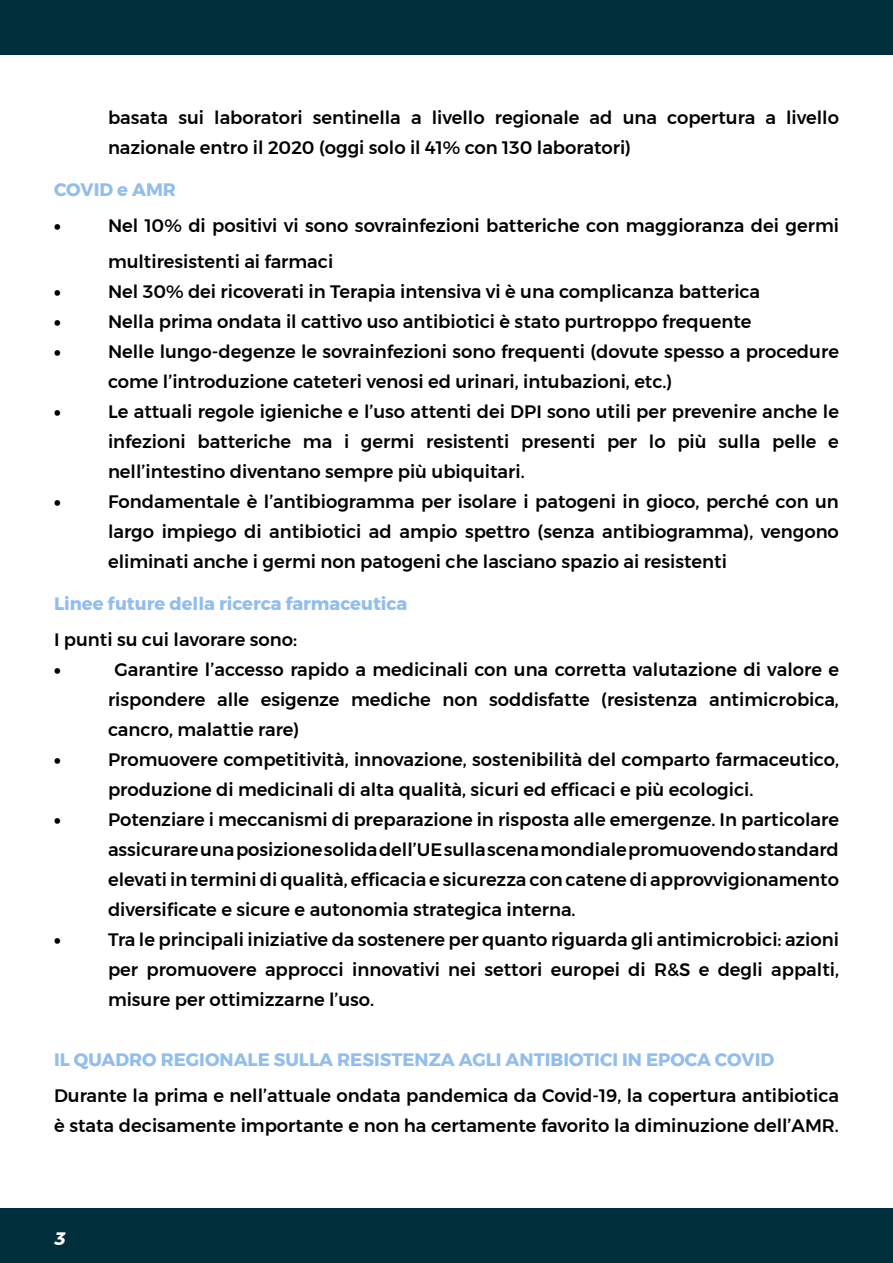
<style>
.page{position:relative;width:893px;height:1263px;background:#fff}
.page>*{position:absolute;margin:0;border:0;box-sizing:border-box;transform-origin:0 0}
.t1{font:500 18px/30px "Montserrat";color:#000}
.t2{font:700 18px "Montserrat";color:#92beed}
.t3{font:900 18px "Montserrat";color:#000}
.t4{font:italic 700 18px "Montserrat";color:#fff}
</style>
<div class="page">
<div style="left:0;top:1209px;width:893px;height:54px;background:#002e3b"></div>
<div style="left:0;top:0;width:893px;height:54px;background:#002e3b"></div>
<p class="t1" style="left:108px;top:102px;width:732px">basata sui laboratori sentinella a livello regionale ad una copertura a livello nazionale entro il 2020 (oggi solo il 41% con 130 laboratori)</p>
<p class="t2" style="left:54px;top:175px;width:123px">COVID e AMR</p>
<p class="t3" style="left:54px;top:211px;width:8px">•</p>
<p class="t1" style="left:108px;top:207px;width:732px;line-height:36px">Nel 10% di positivi vi sono sovrainfezioni batteriche con maggioranza dei germi multiresistenti ai farmaci</p>
<p class="t3" style="left:54px;top:277px;width:8px">•</p>
<p class="t1" style="left:108px;top:276px;width:653px">Nel 30% dei ricoverati in Terapia intensiva vi è una complicanza batterica</p>
<p class="t3" style="left:54px;top:307px;width:8px">•</p>
<p class="t1" style="left:108px;top:306px;width:645px">Nella prima ondata il cattivo uso antibiotici è stato purtroppo frequente</p>
<p class="t3" style="left:54px;top:337px;width:8px">•</p>
<p class="t1" style="left:108px;top:336px;width:732px">Nelle lungo-degenze le sovrainfezioni sono frequenti (dovute spesso a procedure come l’introduzione cateteri venosi ed urinari, intubazioni, etc.)</p>
<p class="t3" style="left:54px;top:397px;width:8px">•</p>
<p class="t1" style="left:108px;top:396px;width:732px;text-align:justify">Le attuali regole igieniche e l’uso attenti dei DPI sono utili per prevenire anche le infezioni batteriche ma i germi resistenti presenti per lo più sulla pelle e nell’intestino diventano sempre più ubiquitari.</p>
<p class="t3" style="left:54px;top:487px;width:8px">•</p>
<p class="t1" style="left:108px;top:486px;width:732px;text-align:justify">Fondamentale è l’antibiogramma per isolare i patogeni in gioco, perché con un largo impiego di antibiotici ad ampio spettro (senza antibiogramma), vengono eliminati anche i germi non patogeni che lasciano spazio ai resistenti</p>
<p class="t2" style="left:54px;top:589px;width:355px">Linee future della ricerca farmaceutica</p>
<p class="t1" style="left:54px;top:624px;width:245px">I punti su cui lavorare sono:</p>
<p class="t3" style="left:54px;top:655px;width:8px">•</p>
<p class="t1" style="left:108px;top:654px;width:732px;text-align:justify;text-indent:6px">Garantire l’accesso rapido a medicinali con una corretta valutazione di valore e rispondere alle esigenze mediche non soddisfatte (resistenza antimicrobica, cancro, malattie rare)</p>
<p class="t3" style="left:54px;top:745px;width:8px">•</p>
<p class="t1" style="left:108px;top:744px;width:732px">Promuovere competitività, innovazione, sostenibilità del comparto farmaceutico, produzione di medicinali di alta qualità, sicuri ed efficaci e più ecologici.</p>
<p class="t3" style="left:54px;top:805px;width:8px">•</p>
<p class="t1" style="left:108px;top:804px;width:732px;text-align:justify">Potenziare i meccanismi di preparazione in risposta alle emergenze. In particolare assicurare una posizione solida dell’UE sulla scena mondiale promuovendo standard elevati in termini di qualità, efficacia e sicurezza con catene di approvvigionamento diversificate e sicure e autonomia strategica interna.</p>
<p class="t3" style="left:54px;top:925px;width:8px">•</p>
<p class="t1" style="left:108px;top:924px;width:732px;text-align:justify">Tra le principali iniziative da sostenere per quanto riguarda gli antimicrobici: azioni per promuovere approcci innovativi nei settori europei di R&amp;S e degli appalti, misure per ottimizzarne l’uso.</p>
<p class="t2" style="left:54px;top:1045px;width:722px">IL QUADRO REGIONALE SULLA RESISTENZA AGLI ANTIBIOTICI IN EPOCA COVID</p>
<p class="t1" style="left:54px;top:1080px;width:786px">Durante la prima e nell’attuale ondata pandemica da Covid-19, la copertura antibiotica è stata decisamente importante e non ha certamente favorito la diminuzione dell’AMR.</p>
<p class="t4" style="left:54px;top:1224px;width:13px">3</p>
</div>
